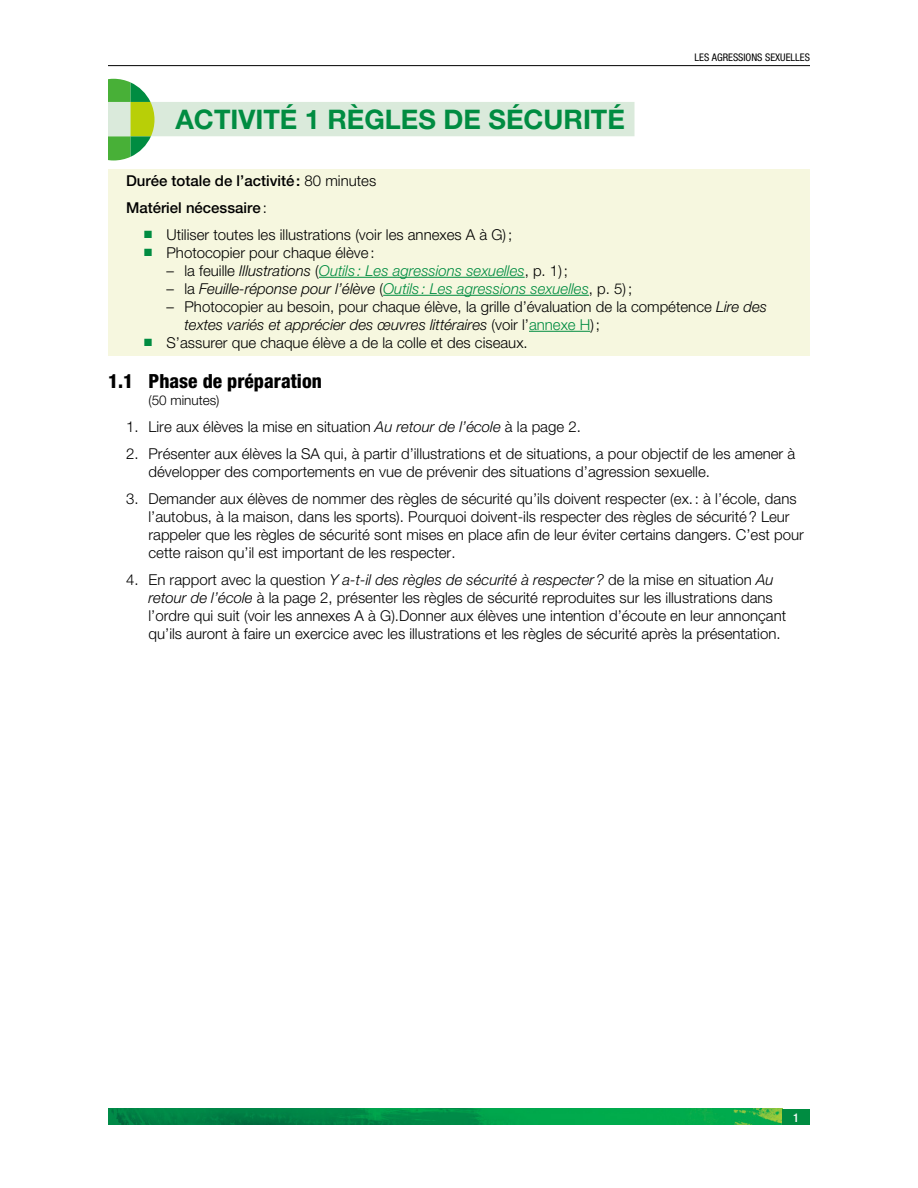
<style>
.page{position:relative;width:918px;height:1188px;background:#fff}
.page>*{position:absolute;margin:0;border:0;box-sizing:border-box;transform-origin:0 0}
.H2_Titre_2{font:700 27px "Helvetica Neue LT Std";color:#008c41}
.H3_Ressemble_à_titre{font:800 condensed 19.5px "Helvetica Neue LT Std";color:#000}
.P_niv1_1{font:300 15px/18px "Helvetica Neue LT Std";color:#000}
.t1{font:italic 300 15px "Helvetica Neue LT Std";color:#008c41}
.P_Texte_courant{font:500 15px "Helvetica Neue LT Std";color:#000}
.P_Durée{font:300 13.5px "Helvetica Neue LT Std";color:#000}
.t2{font:500 condensed 12px "Helvetica Neue LT Std";color:#fff}
.t3{font:condensed 10.5px "Helvetica Neue LT Std";color:#000}
.s1{font-weight:300}
.s2{color:#008c41}
.s3{font-style:normal;color:#000}
.s4{color:#000}
.s5{font-style:italic}
</style>
<div class="page">
<hr style="left:108px;top:65px;width:702px;height:1px;background:#000">
<img style="left:108px;top:1109px;width:674px;height:15px">
<div style="left:782px;top:1109px;width:28px;height:15px;background:#008c41"></div>
<div style="left:108px;top:169px;width:702px;height:187px;background:#f6f7df"></div>
<div style="left:108px;top:102px;width:526px;height:34px;background:#daeadb"></div>
<hr style="left:319px;top:277px;width:206px;height:1px;background:#008c41">
<hr style="left:383px;top:295px;width:206px;height:1px;background:#008c41">
<hr style="left:529px;top:331px;width:61px;height:1px;background:#008c41">
<svg style="left:108px;top:79px;width:46px;height:81px"></svg>
<h2 class="H2_Titre_2" style="left:176px;top:103px;width:451px">ACTIVITÉ 1 RÈGLES DE SÉCURITÉ</h2>
<p class="t3" style="left:695px;top:52px;width:117px">LES AGRESSIONS SEXUELLES</p>
<p class="P_Texte_courant" style="left:126px;top:171px;width:252px">Durée totale de l’activité: <span class="s1">80 minutes</span></p>
<p class="P_Texte_courant" style="left:126px;top:198px;width:142px">Matériel nécessaire<span class="s1">:</span></p>
<p class="P_niv1_1" style="left:144px;top:225px;width:370px"><span class="s2">■</span> Utiliser toutes les illustrations (voir les annexes A à G);</p>
<p class="P_niv1_1" style="left:144px;top:243px;width:232px"><span class="s2">■</span> Photocopier pour chaque élève:</p>
<p class="t1" style="left:166px;top:262px;width:403px"><span class="s3">– la feuille</span> <span class="s4">Illustrations</span> <span class="s3">(</span>Outils : Les agressions sexuelles<span class="s3">, p. 1);</span></p>
<p class="t1" style="left:166px;top:280px;width:467px"><span class="s3">– la</span> <span class="s4">Feuille-réponse pour l’élève</span> <span class="s3">(</span>Outils : Les agressions sexuelles<span class="s3">, p. 5);</span></p>
<p class="P_niv1_1" style="left:184px;top:297px;width:584px;text-indent:-18px">– Photocopier au besoin, pour chaque élève, la grille d’évaluation de la compétence <span class="s5">Lire des textes variés et apprécier des œuvres littéraires</span> (voir l’<span class="s2">annexe H</span>);</p>
<p class="P_niv1_1" style="left:144px;top:333px;width:385px"><span class="s2">■</span> S’assurer que chaque élève a de la colle et des ciseaux.</p>
<h3 class="H3_Ressemble_à_titre" style="left:108px;top:369px;width:215px">1.1 Phase de préparation</h3>
<p class="P_Durée" style="left:148px;top:392px;width:73px">(50 minutes)</p>
<p class="P_niv1_1" style="left:126px;top:417px;width:456px">1. Lire aux élèves la mise en situation <span class="s5">Au retour de l’école</span> à la page 2.</p>
<p class="P_niv1_1" style="left:148px;top:444px;width:648px;text-indent:-22px">2. Présenter aux élèves la SA qui, à partir d’illustrations et de situations, a pour objectif de les amener à développer des comportements en vue de prévenir des situations d’agression sexuelle.</p>
<p class="P_niv1_1" style="left:148px;top:489px;width:657px;text-indent:-22px">3. Demander aux élèves de nommer des règles de sécurité qu’ils doivent respecter (ex.: à l’école, dans l’autobus, à la maison, dans les sports). Pourquoi doivent-ils respecter des règles de sécurité? Leur rappeler que les règles de sécurité sont mises en place afin de leur éviter certains dangers. C’est pour cette raison qu’il est important de les respecter.</p>
<p class="P_niv1_1" style="left:148px;top:570px;width:639px;text-indent:-22px">4. En rapport avec la question <span class="s5">Y a-t-il des règles de sécurité à respecter?</span> de la mise en situation <span class="s5">Au retour de l’école</span> à la page 2, présenter les règles de sécurité reproduites sur les illustrations dans l’ordre qui suit (voir les annexes A à G).Donner aux élèves une intention d’écoute en leur annonçant qu’ils auront à faire un exercice avec les illustrations et les règles de sécurité après la présentation.</p>
<p class="t2" style="left:793px;top:1110px;width:7px">1</p>
</div>
